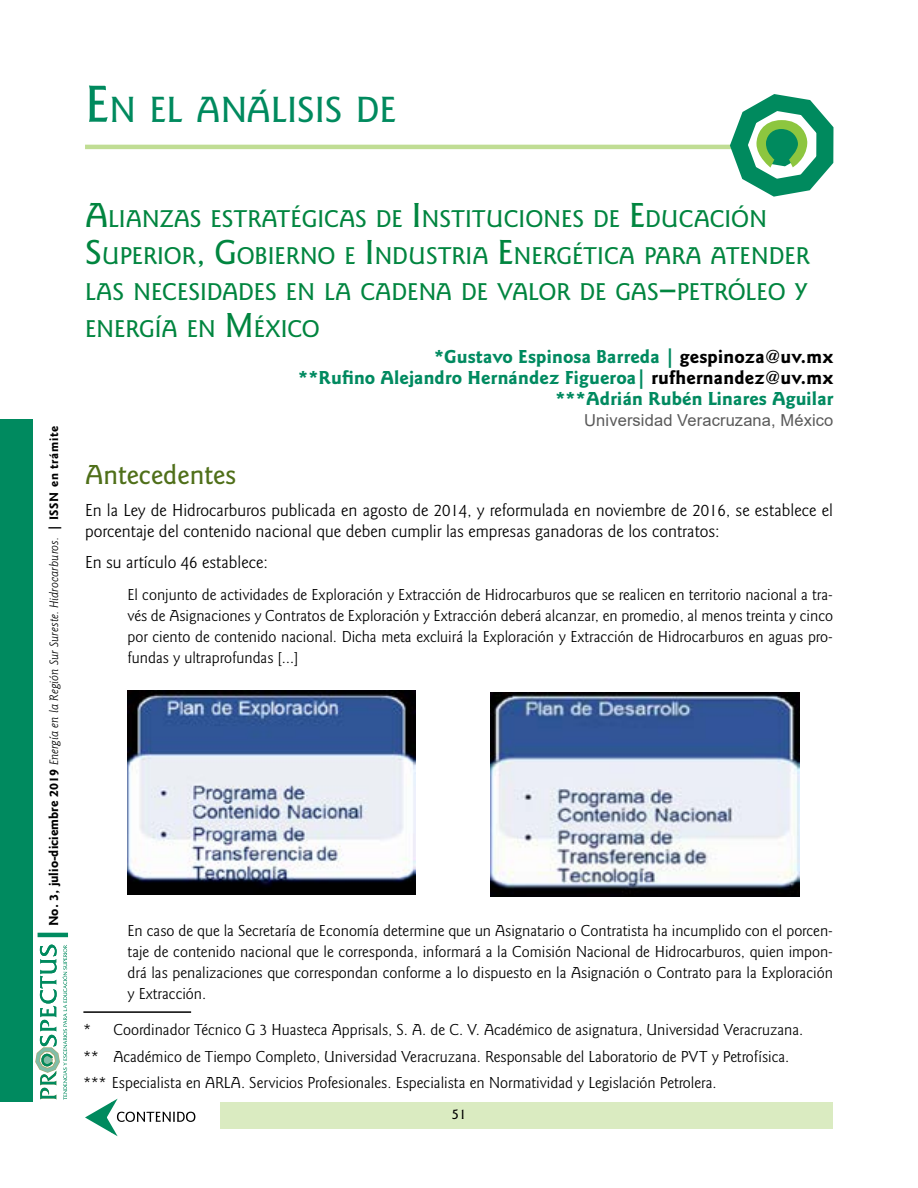
<style>
.page{position:relative;width:918px;height:1188px;background:#fff}
.page>*{position:absolute;margin:0;border:0;box-sizing:border-box;transform-origin:0 0}
.t1{font:500 37.8px "Goudy Sans Std";color:#008a5e}
.t2{font:500 28.5px "Goudy Sans Std";color:#4f6f19}
.t3{font:500 25.2px/36.8px "Goudy Sans Std";color:#00853f}
.t4{font:700 19.5px/21px "Goudy Sans Std";letter-spacing:.005em;color:#008a60;text-align:right}
.t5{font:18px/21px "Goudy Sans Std";color:#000}
.t6{font:16.5px/21px "Goudy Sans Std";color:#000;text-align:justify}
.t7{font:16.5px "Arial";letter-spacing:.005em;color:#5a5a5a}
.t8{font:500 15px "Goudy Sans Std";color:#000}
.t9{font:italic 12.75px "Goudy Sans Std";color:#000}
.t10{font:700 12.75px "Goudy Sans Std";letter-spacing:.05em;color:#000}
.s1{font-size:54px}
.s2{font-weight:700;font-style:normal;font-size:13.5px}
.s3{font-size:36px}
.s4{color:#000}
</style>
<div class="page">
<div style="left:85px;top:1103px;width:748px;height:26px;background:#daebc1"></div>
<img style="left:128px;top:690px;width:288px;height:205px">
<img style="left:490px;top:692px;width:309px;height:205px">
<hr style="left:83px;top:1011px;width:108px;height:2px;background:#000">
<hr style="left:85px;top:145px;width:655px;height:4px;background:#c0dd94">
<svg style="left:728px;top:94px;width:106px;height:103px"></svg>
<div style="left:0;top:420px;width:33px;height:682px;background:#008a5f"></div>
<hr style="left:38px;top:933px;width:30px;height:4px;background:#008b60">
<svg style="left:35px;top:945px;width:32px;height:155px"></svg>
<div style="left:72px;top:1099px;width:148px;height:38px;background:#fff"></div>
<svg style="left:85px;top:1098px;width:110px;height:39px"></svg>
<h1 class="t1" style="left:85px;top:88px;width:313px"><span class="s1">E</span>N EL ANÁLISIS DE</h1>
<p class="t10" style="left:47px;top:531px;width:107px;rotate:-90deg">| ISSN en trámite</p>
<p class="t9" style="left:47px;top:926px;width:390px;rotate:-90deg"><span class="s2">No. 3, julio-diciembre 2019</span> Energía en la Región Sur Sureste. Hidrocarburos.</p>
<h3 class="t3" style="left:85px;top:201px;width:726px"><span class="s3">A</span>LIANZAS ESTRATÉGICAS DE <span class="s3">I</span> NSTITUCIONES DE <span class="s3">E</span>DUCACIÓN <span class="s3">S</span>UPERIOR<span class="s3">, G</span>OBIERNO E <span class="s3">I</span> NDUSTRIA <span class="s3">E</span>NERGÉTICA PARA ATENDER LAS NECESIDADES EN LA CADENA DE VALOR DE GAS<span class="s3">–</span>PETRÓLEO Y ENERGÍA EN <span class="s3">M</span> ÉXICO</h3>
<p class="t4" style="left:298px;top:347px;width:537px">*Gustavo Espinosa Barreda | <span class="s4">gespinoza@uv.mx<br></span>**Rufino Alejandro Hernández Figueroa| <span class="s4">rufhernandez@uv.mx </span>***Adrián Rubén Linares Aguilar</p>
<p class="t7" style="left:584px;top:409px;width:251px">Universidad Veracruzana, México</p>
<h2 class="t2" style="left:85px;top:459px;width:153px">Antecedentes</h2>
<p class="t5" style="left:85px;top:499px;width:749px">En la Ley de Hidrocarburos publicada en agosto de 2014, y reformulada en noviembre de 2016, se establece el porcentaje del contenido nacional que deben cumplir las empresas ganadoras de los contratos:</p>
<p class="t5" style="left:85px;top:552px;width:185px">En su artículo 46 establece:</p>
<p class="t6" style="left:128px;top:584px;width:707px">El conjunto de actividades de Exploración y Extracción de Hidrocarburos que se realicen en territorio nacional a tra&shy;vés de Asignaciones y Contratos de Exploración y Extracción deberá alcanzar, en promedio, al menos treinta y cinco por ciento de contenido nacional. Dicha meta excluirá la Exploración y Extracción de Hidrocarburos en aguas pro&shy;fundas y ultraprofundas […]</p>
<p class="t6" style="left:128px;top:920px;width:707px">En caso de que la Secretaría de Economía determine que un Asignatario o Contratista ha incumplido con el porcen&shy;taje de contenido nacional que le corresponda, informará a la Comisión Nacional de Hidrocarburos, quien impon&shy;drá las penalizaciones que correspondan conforme a lo dispuesto en la Asignación o Contrato para la Exploración y Extracción.</p>
<p class="t6" style="left:83px;top:1017px;width:721px;line-height:26.2px;text-align:left">* Coordinador Técnico G 3 Huasteca Apprisals, S. A. de C. V. Académico de asignatura, Universidad Veracruzana. ** Académico de Tiempo Completo, Universidad Veracruzana. Responsable del Laboratorio de PVT y Petrofísica. *** Especialista en ARLA. Servicios Profesionales. Especialista en Normatividad y Legislación Petrolera.</p>
<p class="t8" style="left:452px;top:1106px;width:16px">51</p>
</div>
